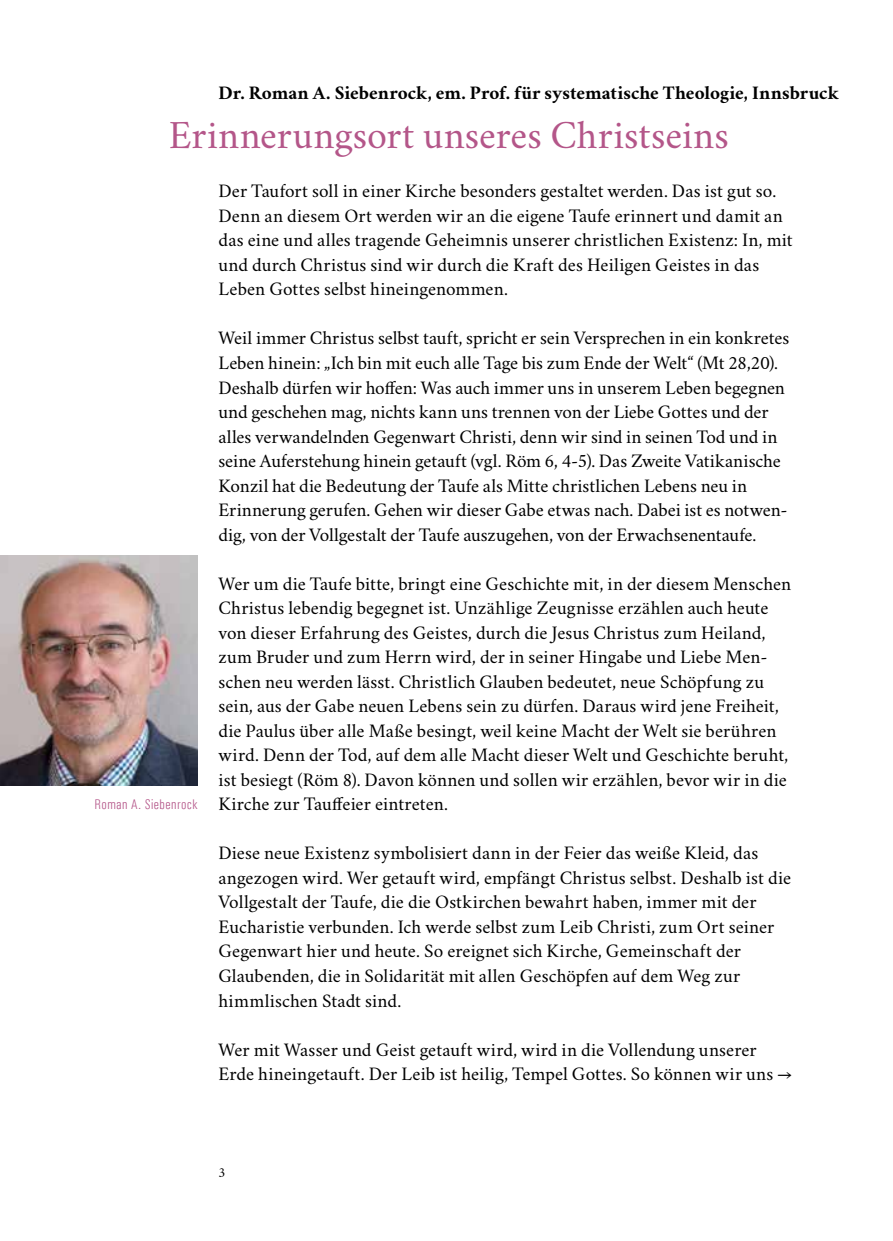
<style>
.page{position:relative;width:893px;height:1241px;background:#fff}
.page>*{position:absolute;margin:0;border:0;box-sizing:border-box;transform-origin:0 0}
.t1{font:40.25px "Crimson";color:#b45689}
.t2{font:19.25px/24.5px "Crimson";color:#000}
.t3{font:700 19.25px "Crimson";letter-spacing:.005em;color:#000}
.t4{font:300 condensed 14px "Univers";letter-spacing:.035em;color:#b45689}
.t5{font:14px "Crimson";color:#000}
</style>
<div class="page">
<hr style="left:0;top:0;width:1px;height:1240px;background:#b45689">
<img style="left:0;top:555px;width:198px;height:230px">
<p class="t3" style="left:218px;top:79px;width:622px">Dr. Roman A. Siebenrock, em. Prof. für systematische Theologie, Innsbruck</p>
<h1 class="t1" style="left:169px;top:103px;width:562px">Erinnerungsort unseres Christseins</h1>
<p class="t4" style="left:95px;top:795px;width:104px">Roman A. Siebenrock</p>
<p class="t2" style="left:218px;top:176px;width:576px">Der Taufort soll in einer Kirche besonders gestaltet werden. Das ist gut so.<br>Denn an diesem Ort werden wir an die eigene Taufe erinnert und damit an das eine und alles tragende Geheimnis unserer christlichen Existenz: In, mit und durch Christus sind wir durch die Kraft des Heiligen Geistes in das Leben Gottes selbst hineingenommen.</p>
<p class="t2" style="left:218px;top:323px;width:572px">Weil immer Christus selbst tauft, spricht er sein Versprechen in ein konkretes Leben hinein: „Ich bin mit euch alle Tage bis zum Ende der Welt“ (Mt 28,20).<br>Deshalb dürfen wir hoffen: Was auch immer uns in unserem Leben begegnen und geschehen mag, nichts kann uns trennen von der Liebe Gottes und der alles verwandelnden Gegenwart Christi, denn wir sind in seinen Tod und in seine Auferstehung hinein getauft (vgl. Röm 6, 4-5). Das Zweite Vatikanische Konzil hat die Bedeutung der Taufe als Mitte christlichen Lebens neu in Erinnerung gerufen. Gehen wir dieser Gabe etwas nach. Dabei ist es notwen&shy;dig, von der Vollgestalt der Taufe auszugehen, von der Erwachsenentaufe.</p>
<p class="t2" style="left:218px;top:568px;width:574px">Wer um die Taufe bitte, bringt eine Geschichte mit, in der diesem Menschen Christus lebendig begegnet ist. Unzählige Zeugnisse erzählen auch heute von dieser Erfahrung des Geistes, durch die Jesus Christus zum Heiland, zum Bruder und zum Herrn wird, der in seiner Hingabe und Liebe Men&shy;schen neu werden lässt. Christlich Glauben bedeutet, neue Schöpfung zu sein, aus der Gabe neuen Lebens sein zu dürfen. Daraus wird jene Freiheit, die Paulus über alle Maße besingt, weil keine Macht der Welt sie berühren wird. Denn der Tod, auf dem alle Macht dieser Welt und Geschichte beruht, ist besiegt (Röm 8). Davon können und sollen wir erzählen, bevor wir in die Kirche zur Tauffeier eintreten.</p>
<p class="t2" style="left:218px;top:838px;width:574px">Diese neue Existenz symbolisiert dann in der Feier das weiße Kleid, das angezogen wird. Wer getauft wird, empfängt Christus selbst. Deshalb ist die Vollgestalt der Taufe, die die Ostkirchen bewahrt haben, immer mit der Eucharistie verbunden. Ich werde selbst zum Leib Christi, zum Ort seiner Gegenwart hier und heute. So ereignet sich Kirche, Gemeinschaft der Glaubenden, die in Solidarität mit allen Geschöpfen auf dem Weg zur himmlischen Stadt sind.</p>
<p class="t2" style="left:218px;top:1034px;width:575px">Wer mit Wasser und Geist getauft wird, wird in die Vollendung unserer<br>Erde hineingetauft. Der Leib ist heilig, Tempel Gottes. So können wir uns →</p>
<p class="t5" style="left:218px;top:1161px;width:8px">3</p>
</div>
